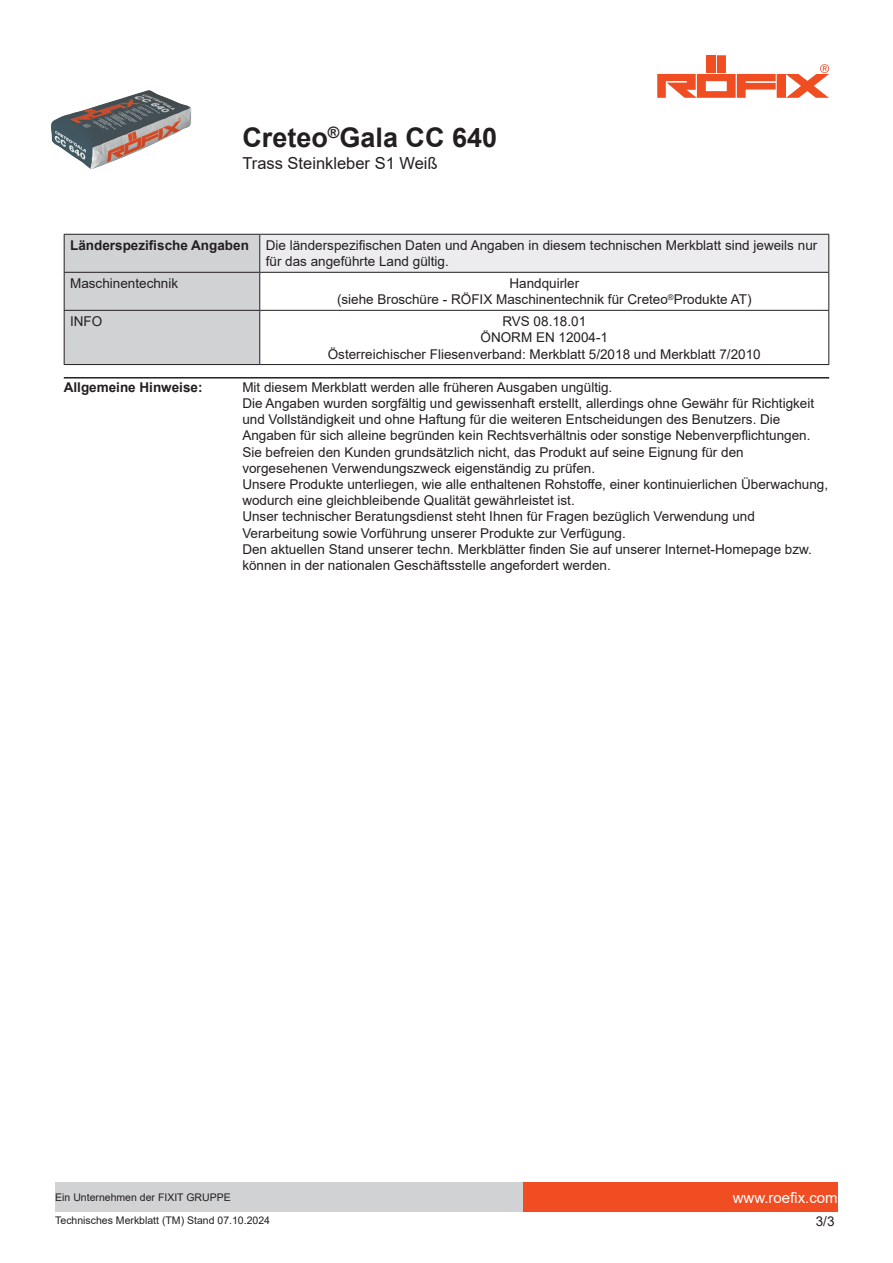
<style>
.page{position:relative;width:893px;height:1263px;background:#fff}
.page>*{position:absolute;margin:0;border:0;box-sizing:border-box;transform-origin:0 0}
.t1{font:700 27px "Arial";color:#231f20}
.t2{font:16.5px "Arial";color:#231f20}
.t3{font:15px "Arial";color:#fff}
.t4{font:13.5px/16.2px "Arial";color:#231f20}
.t5{font:700 13.5px "Arial";color:#231f20}
.t6{font:10.5px "Arial";color:#231f20}
.s1{font-weight:700}
</style>
<div class="page">
<img style="left:51px;top:90px;width:140px;height:79px">
<div style="left:717px;top:55px;width:9px;height:18px;background:#f04d22"></div>
<div style="left:707px;top:55px;width:9px;height:18px;background:#f04d22"></div>
<svg style="left:657px;top:64px;width:172px;height:34px"></svg>
<div style="left:523px;top:1182px;width:315px;height:30px;background:#f04d22"></div>
<div style="left:55px;top:1182px;width:468px;height:30px;background:#d1d2d4"></div>
<div style="left:65px;top:235px;width:194px;height:129px;background:#d1d2d4"></div>
<div style="left:260px;top:234px;width:569px;height:38px;background:#ececee"></div>
<hr style="left:64px;top:234px;width:196px;height:1px;background:#231f20">
<hr style="left:64px;top:235px;width:1px;height:37px;background:#231f20">
<hr style="left:260px;top:234px;width:569px;height:1px;background:#231f20">
<hr style="left:259px;top:235px;width:1px;height:37px;background:#231f20">
<hr style="left:828px;top:235px;width:1px;height:37px;background:#231f20">
<hr style="left:64px;top:272px;width:196px;height:1px;background:#231f20">
<hr style="left:64px;top:273px;width:1px;height:37px;background:#231f20">
<hr style="left:260px;top:272px;width:569px;height:1px;background:#231f20">
<hr style="left:259px;top:273px;width:1px;height:37px;background:#231f20">
<hr style="left:828px;top:273px;width:1px;height:37px;background:#231f20">
<hr style="left:64px;top:310px;width:196px;height:1px;background:#231f20">
<hr style="left:64px;top:311px;width:1px;height:53px;background:#231f20">
<hr style="left:260px;top:310px;width:569px;height:1px;background:#231f20">
<hr style="left:259px;top:311px;width:1px;height:53px;background:#231f20">
<hr style="left:828px;top:311px;width:1px;height:53px;background:#231f20">
<hr style="left:64px;top:364px;width:196px;height:1px;background:#231f20">
<hr style="left:260px;top:364px;width:569px;height:1px;background:#231f20">
<hr style="left:64px;top:377px;width:765px;height:1px;background:#231f20">
<h1 class="t1" style="left:242px;top:119px;width:256px">Creteo<sup>®</sup>Gala CC 640</h1>
<p class="t2" style="left:242px;top:152px;width:197px">Trass Steinkleber S1 Weiß</p>
<p class="t4" style="left:266px;top:237px;width:553px;text-indent:-196px"><span class="s1">Länderspezifische Angaben</span> Die länderspezifischen Daten und Angaben in diesem technischen Merkblatt sind jeweils nur für das angeführte Land gültig.</p>
<p class="t4" style="left:70px;top:275px;width:110px">Maschinentechnik</p>
<p class="t4" style="left:337px;top:275px;width:416px;text-align:center">Handquirler<br>(siehe Broschüre - RÖFIX Maschinentechnik für Creteo<sup>®</sup>Produkte AT)</p>
<p class="t4" style="left:70px;top:313px;width:34px">INFO</p>
<p class="t4" style="left:328px;top:313px;width:434px;text-align:center">RVS 08.18.01<br>ÖNORM EN 12004-1<br>Österreichischer Fliesenverband: Merkblatt 5/2018 und Merkblatt 7/2010</p>
<p class="t5" style="left:64px;top:378px;width:140px">Allgemeine Hinweise:</p>
<p class="t4" style="left:242px;top:379px;width:587px">Mit diesem Merkblatt werden alle früheren Ausgaben ungültig.<br>Die Angaben wurden sorgfältig und gewissenhaft erstellt, allerdings ohne Gewähr für Richtigkeit und Vollständigkeit und ohne Haftung für die weiteren Entscheidungen des Benutzers. Die Angaben für sich alleine begründen kein Rechtsverhältnis oder sonstige Nebenverpflichtungen.<br>Sie befreien den Kunden grundsätzlich nicht, das Produkt auf seine Eignung für den vorgesehenen Verwendungszweck eigenständig zu prüfen.<br>Unsere Produkte unterliegen, wie alle enthaltenen Rohstoffe, einer kontinuierlichen Überwachung, wodurch eine gleichbleibende Qualität gewährleistet ist.<br>Unser technischer Beratungsdienst steht Ihnen für Fragen bezüglich Verwendung und Verarbeitung sowie Vorführung unserer Produkte zur Verfügung.<br>Den aktuellen Stand unserer techn. Merkblätter finden Sie auf unserer Internet-Homepage bzw. können in der nationalen Geschäftsstelle angefordert werden.</p>
<p class="t6" style="left:55px;top:1190px;width:177px">Ein Unternehmen der FIXIT GRUPPE</p>
<p class="t3" style="left:733px;top:1187px;width:107px">www.roefix.com</p>
<p class="t6" style="left:55px;top:1213px;width:216px">Technisches Merkblatt (TM) Stand 07.10.2024</p>
<p class="t4" style="left:816px;top:1213px;width:20px">3/3</p>
</div>
